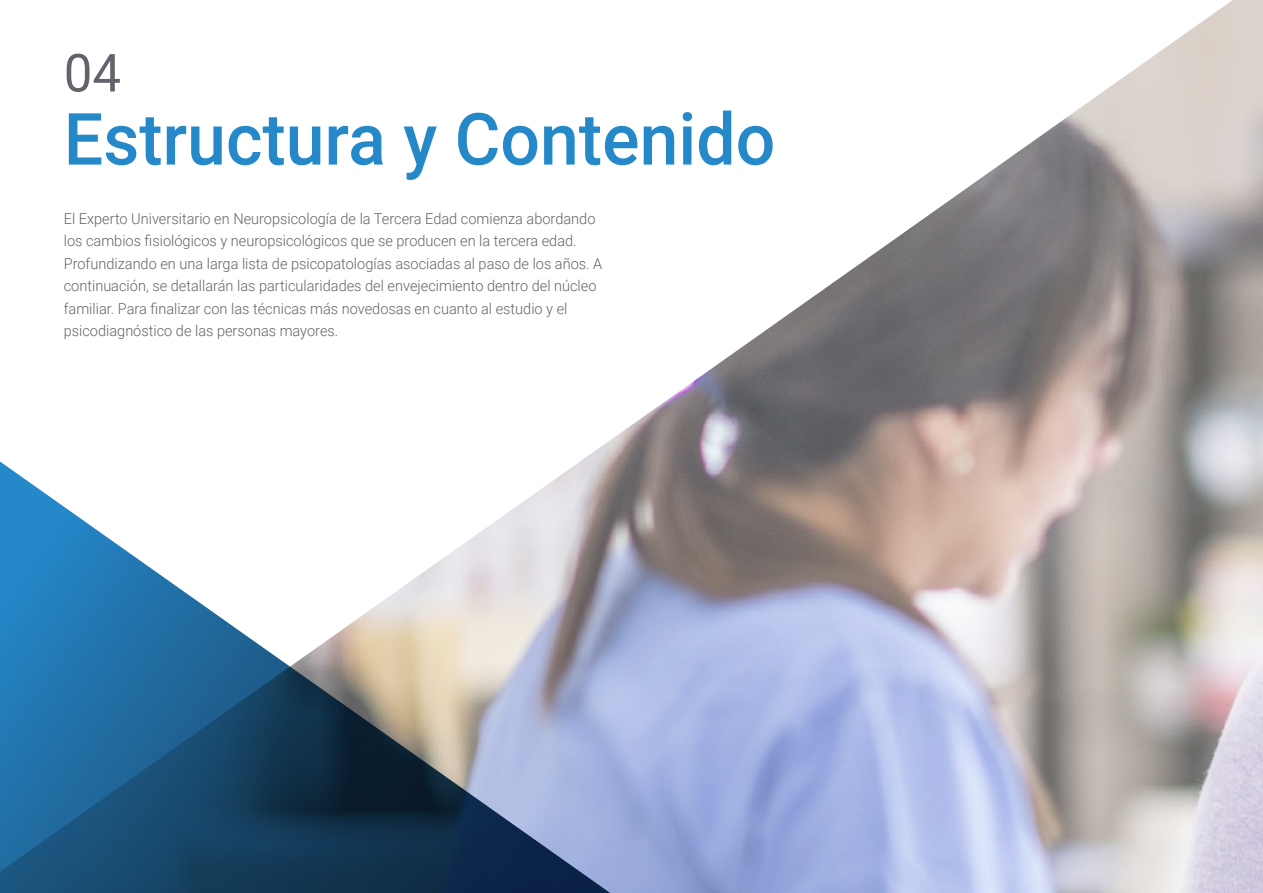
<style>
.page{position:relative;width:1263px;height:893px;background:#fff}
.page>*{position:absolute;margin:0;border:0;box-sizing:border-box;transform-origin:0 0}
.t1{font:500 72px "Roboto";color:#2488c9}
.t2{font:52.5px "Roboto";color:#61646a}
.t3{font:300 15px/22.5px "Roboto";color:#61646a}
</style>
<div class="page">
<img style="left:602px;top:0;width:661px;height:893px">
<svg style="left:0;top:446px;width:640px;height:447px"></svg>
<h2 class="t2" style="left:64px;top:36px;width:59px">04</h2>
<h1 class="t1" style="left:64px;top:89px;width:713px">Estructura y Contenido</h1>
<p class="t3" style="left:64px;top:207px;width:540px">El Experto Universitario en Neuropsicología de la Tercera Edad comienza abordando los cambios fisiológicos y neuropsicológicos que se producen en la tercera edad.<br>Profundizando en una larga lista de psicopatologías asociadas al paso de los años. A continuación, se detallarán las particularidades del envejecimiento dentro del núcleo familiar. Para finalizar con las técnicas más novedosas en cuanto al estudio y el psicodiagnóstico de las personas mayores.</p>
</div>
